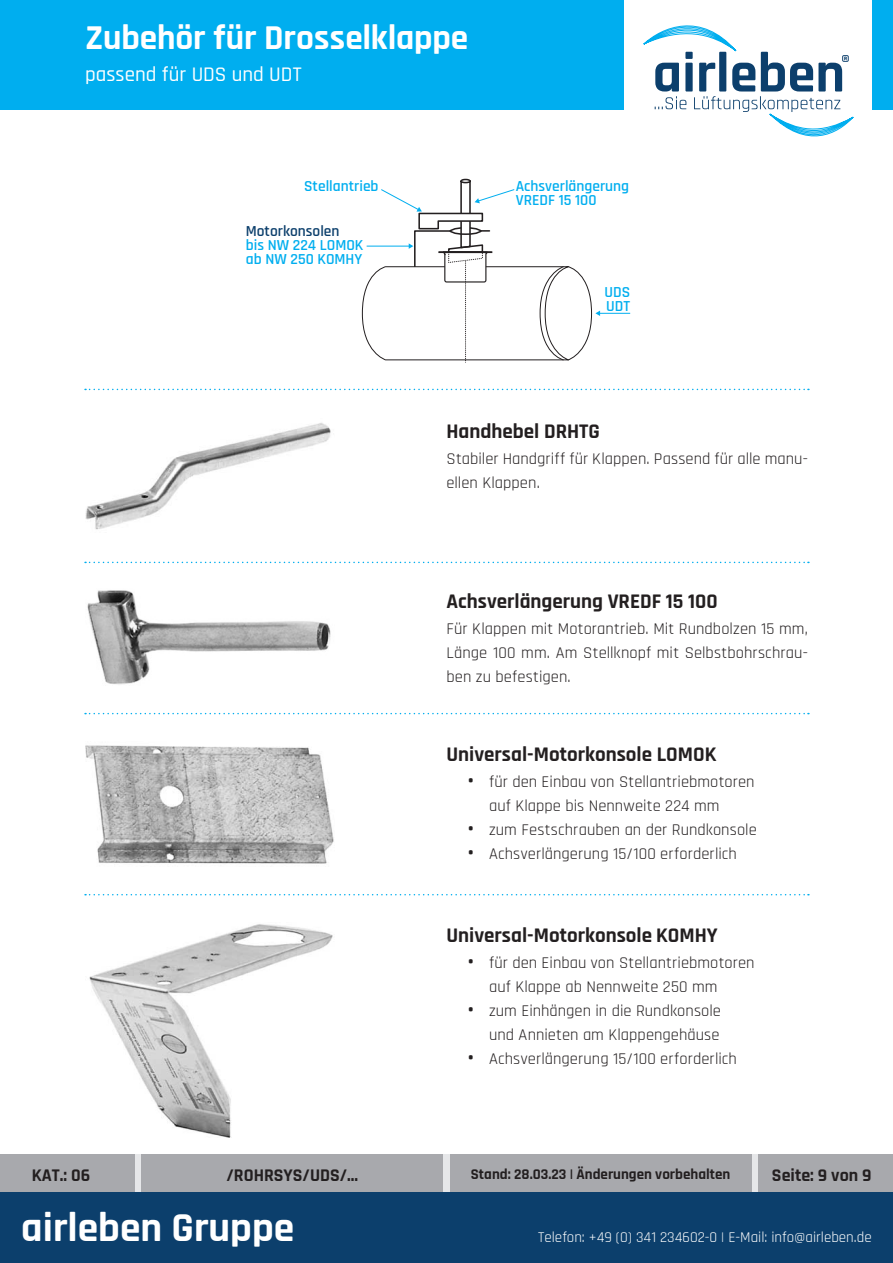
<style>
.page{position:relative;width:893px;height:1263px;background:#fff}
.page>*{position:absolute;margin:0;border:0;box-sizing:border-box;transform-origin:0 0}
.t1{font:700 41.55px "Rajdhani";color:#fff}
.t2{font:700 35.25px "Rajdhani";letter-spacing:-.005em;color:#fff}
.t3{font:700 21px "Rajdhani";color:#231f20}
.t4{font:500 21px "Rajdhani";color:#fff}
.t5{font:700 18px "Rajdhani";color:#231f20}
.t6{font:16.5px/24px "Rajdhani";letter-spacing:.005em;color:#231f20}
.t7{font:600 15.45px/14px "Rajdhani";color:#00aeef}
.t8{font:15px "Rajdhani";color:#fff}
.t9{font:700 15px "Rajdhani";color:#231f20}
.s1{color:#0c3f6c}
.s2{font-weight:700;font-size:21px}
</style>
<div class="page">
<div style="left:0;top:1154px;width:893px;height:39px;background:#e6e7e9"></div>
<div style="left:758px;top:1154px;width:135px;height:39px;background:#a8a9ad"></div>
<div style="left:0;top:1154px;width:135px;height:39px;background:#a8a9ad"></div>
<div style="left:450px;top:1154px;width:302px;height:39px;background:#a8a9ad"></div>
<div style="left:141px;top:1154px;width:302px;height:39px;background:#a8a9ad"></div>
<div style="left:0;top:0;width:893px;height:109px;background:#00aeef"></div>
<div style="left:625px;top:0;width:247px;height:149px;background:#fff"></div>
<svg style="left:643px;top:26px;width:210px;height:110px"></svg>
<div style="left:0;top:1193px;width:893px;height:70px;background:#0c3f6c"></div>
<img style="left:85px;top:423px;width:246px;height:107px">
<img style="left:85px;top:745px;width:249px;height:119px">
<img style="left:89px;top:924px;width:244px;height:213px">
<img style="left:87px;top:590px;width:244px;height:95px">
<svg style="left:85px;top:562px;width:724px;height:1px"></svg>
<svg style="left:85px;top:389px;width:724px;height:1px"></svg>
<svg style="left:85px;top:713px;width:724px;height:1px"></svg>
<svg style="left:85px;top:894px;width:724px;height:1px"></svg>
<hr style="left:599px;top:313px;width:31px;height:1px;background:#00aeef">
<svg style="left:362px;top:178px;width:238px;height:184px"></svg>
<p class="t2" style="left:85px;top:16px;width:385px">Zubehör für Drosselklappe</p>
<p class="t4" style="left:85px;top:62px;width:218px">passend für UDS und UDT</p>
<p class="t7" style="left:304px;top:180px;width:76px">Stellantrieb</p>
<p class="t7" style="left:246px;top:224px;width:119px"><span class="s1">Motorkonsolen<br></span>bis NW 224 LOMOK ab NW 250 KOMHY</p>
<p class="t7" style="left:516px;top:179px;width:115px">Achsverlängerung<br>VREDF 15 100</p>
<p class="t7" style="left:604px;top:285px;width:27px">UDS<br>UDT</p>
<p class="t3" style="left:446px;top:419px;width:155px">Handhebel DRHTG</p>
<p class="t6" style="left:446px;top:448px;width:363px">Stabiler Handgriff für Klappen. Passend für alle manu&shy;ellen Klappen.</p>
<p class="t3" style="left:446px;top:589px;width:273px">Achsverlängerung VREDF 15 100</p>
<p class="t6" style="left:446px;top:617px;width:363px;text-align:justify">Für Klappen mit Motorantrieb. Mit Rundbolzen 15 mm, Länge 100 mm. Am Stellknopf mit Selbstbohrschrau&shy;ben zu befestigen.</p>
<p class="t3" style="left:446px;top:741px;width:271px">Universal-Motorkonsole LOMOK</p>
<p class="t6" style="left:489px;top:770px;width:267px;text-indent:-21px"><span class="s2">•</span> für den Einbau von Stellantriebmotoren auf Klappe bis Nennweite 224 mm</p>
<p class="t6" style="left:468px;top:818px;width:291px"><span class="s2">•</span> zum Festschrauben an der Rundkonsole</p>
<p class="t6" style="left:468px;top:842px;width:271px"><span class="s2">•</span> Achsverlängerung 15/100 erforderlich</p>
<p class="t3" style="left:446px;top:922px;width:273px">Universal-Motorkonsole KOMHY</p>
<p class="t6" style="left:489px;top:951px;width:267px;text-indent:-21px"><span class="s2">•</span> für den Einbau von Stellantriebmotoren auf Klappe ab Nennweite 250 mm</p>
<p class="t6" style="left:468px;top:999px;width:255px;text-align:right"><span class="s2">•</span> zum Einhängen in die Rundkonsole und Annieten am Klappengehäuse</p>
<p class="t6" style="left:468px;top:1047px;width:271px"><span class="s2">•</span> Achsverlängerung 15/100 erforderlich</p>
<p class="t5" style="left:32px;top:1164px;width:60px">KAT.: 06</p>
<p class="t5" style="left:227px;top:1164px;width:133px">/ROHRSYS/UDS/...</p>
<p class="t9" style="left:471px;top:1165px;width:261px">Stand: 28.03.23 | Änderungen vorbehalten</p>
<p class="t5" style="left:772px;top:1164px;width:101px">Seite: 9 von 9</p>
<h1 class="t1" style="left:21px;top:1202px;width:275px">airleben Gruppe</h1>
<p class="t8" style="left:538px;top:1228px;width:335px">Telefon: +49 (0) 341 234602-0 | E-Mail: info@airleben.de</p>
</div>
